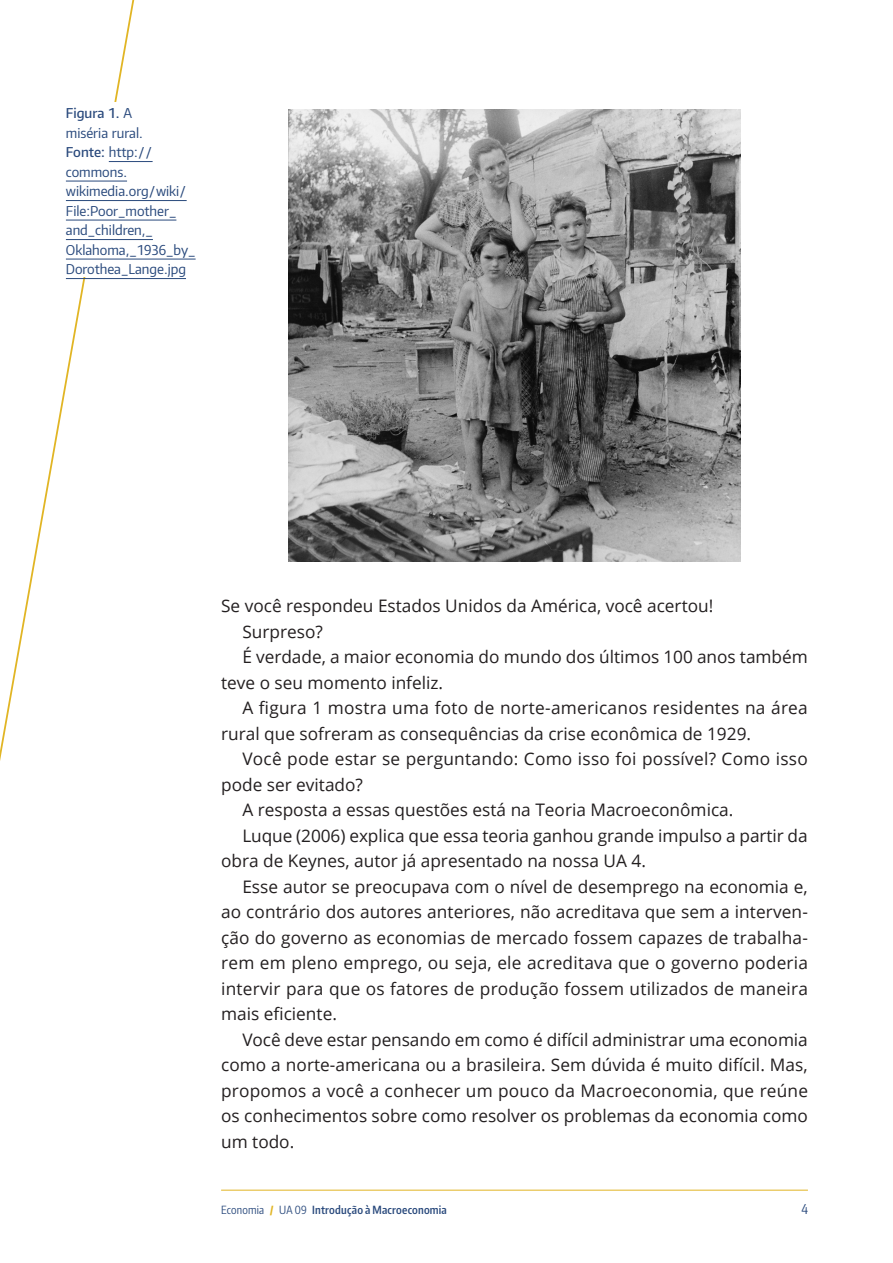
<style>
.page{position:relative;width:893px;height:1263px;background:#fff}
.page>*{position:absolute;margin:0;border:0;box-sizing:border-box;transform-origin:0 0}
.TEXTO_CORRIDO{font:17.25px/25.5px "Open Sans";color:#231f20}
.LEGENDA{font:13.5px/19.5px "Encode Sans Narrow";color:#29497c}
.t1{font:13.5px "Encode Sans Compressed";color:#29497c}
.t2{font:600 11.25px "Encode Sans Compressed";letter-spacing:.02em;color:#29497c}
.s1{font-weight:500}
.s2{font-weight:400}
.s3{font-weight:800;color:#e1b524}
</style>
<div class="page">
<svg style="left:0;top:0;width:139px;height:761px"></svg>
<hr style="left:221px;top:1190px;width:587px;height:1px;background:#e1b524">
<div style="left:64px;top:484px;width:136px;height:681px;background:#fff"></div>
<img style="left:289px;top:110px;width:451px;height:451px">
<div style="left:64px;top:102px;width:136px;height:174px;background:#fff"></div>
<hr style="left:109px;top:161px;width:44px;height:1px;background:#29497c">
<hr style="left:66px;top:181px;width:61px;height:1px;background:#29497c">
<hr style="left:66px;top:200px;width:121px;height:1px;background:#29497c">
<hr style="left:66px;top:220px;width:110px;height:1px;background:#29497c">
<hr style="left:66px;top:239px;width:87px;height:1px;background:#29497c">
<hr style="left:66px;top:259px;width:130px;height:1px;background:#29497c">
<hr style="left:66px;top:278px;width:120px;height:1px;background:#29497c">
<p class="LEGENDA" style="left:66px;top:103px;width:78px"><span class="s1">Figura 1.</span> A miséria rural.</p>
<p class="LEGENDA" style="left:66px;top:142px;width:131px"><span class="s1">Fonte:</span> http:// commons. wikimedia.org/wiki/<br>File:Poor_mother_ and_children,_<br>Oklahoma,_1936_by_<br>Dorothea_Lange.jpg</p>
<p class="TEXTO_CORRIDO" style="left:221px;top:593px;width:494px">Se você respondeu Estados Unidos da América, você acertou!</p>
<p class="TEXTO_CORRIDO" style="left:242px;top:618px;width:82px">Surpreso?</p>
<p class="TEXTO_CORRIDO" style="left:221px;top:644px;width:588px;text-indent:21px">É verdade, a maior economia do mundo dos últimos 100 anos também teve o seu momento infeliz.</p>
<p class="TEXTO_CORRIDO" style="left:221px;top:695px;width:588px;text-indent:21px">A figura 1 mostra uma foto de norte-americanos residentes na área rural que sofreram as consequências da crise econômica de 1929.</p>
<p class="TEXTO_CORRIDO" style="left:221px;top:746px;width:588px;text-indent:21px">Você pode estar se perguntando: Como isso foi possível? Como isso pode ser evitado?</p>
<p class="TEXTO_CORRIDO" style="left:242px;top:797px;width:493px">A resposta a essas questões está na Teoria Macroeconômica.</p>
<p class="TEXTO_CORRIDO" style="left:221px;top:822px;width:588px;text-indent:21px">Luque (2006) explica que essa teoria ganhou grande impulso a partir da obra de Keynes, autor já apresentado na nossa UA 4.</p>
<p class="TEXTO_CORRIDO" style="left:221px;top:873px;width:588px;text-align:justify;text-indent:21px">Esse autor se preocupava com o nível de desemprego na economia e, ao contrário dos autores anteriores, não acreditava que sem a interven&shy;ção do governo as economias de mercado fossem capazes de trabalha&shy;rem em pleno emprego, ou seja, ele acreditava que o governo poderia intervir para que os fatores de produção fossem utilizados de maneira mais eficiente.</p>
<p class="TEXTO_CORRIDO" style="left:221px;top:1026px;width:588px;text-align:justify;text-indent:21px">Você deve estar pensando em como é difícil administrar uma economia como a norte-americana ou a brasileira. Sem dúvida é muito difícil. Mas, propomos a você a conhecer um pouco da Macroeconomia, que reúne os conhecimentos sobre como resolver os problemas da economia como um todo.</p>
<p class="t2" style="left:221px;top:1203px;width:227px"><span class="s2">Economia</span> <span class="s3">/</span> <span class="s2">UA 09</span> Introdução à Macroeconomia</p>
<p class="t1" style="left:801px;top:1200px;width:8px">4</p>
</div>
